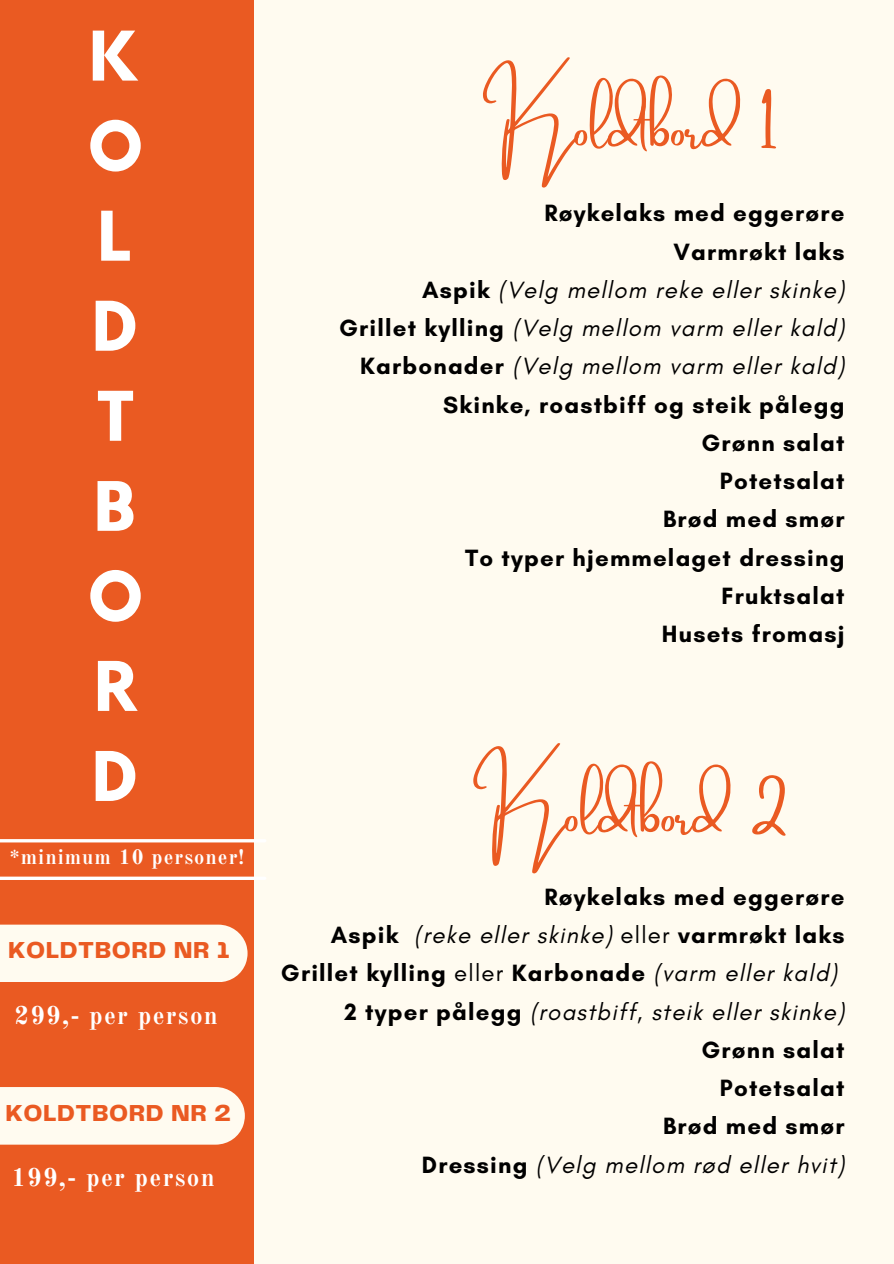
<style>
.page{position:relative;width:894px;height:1264px;background:#fff}
.page>*{position:absolute;margin:0;border:0;box-sizing:border-box;transform-origin:0 0}
.t1{font:60.6px/90px "Hussar Bd";color:#fff}
.t2{font:54px "Amsterdam Two";color:#ea5a22}
.t3{font:700 25.05px "Old Standard";letter-spacing:.05em;color:#fff}
.t4{font:700 24px/38.2px "Glacial Indifference";letter-spacing:.05em;color:#000;text-align:right}
.t5{font:italic 24px "Glacial Indifference";letter-spacing:.05em;color:#000}
.t6{font:800 24px "Telegraf";letter-spacing:.025em;color:#ea5a22}
.t7{font:700 20.55px "Old Standard";letter-spacing:.05em;color:#fff}
.s1{font-weight:400;font-style:italic}
.s2{font-weight:400}
.s3{font-weight:700;font-style:normal}
</style>
<div class="page">
<div style="left:0;top:0;width:893px;height:1263px;background:#fffbf0"></div>
<div style="left:0;top:0;width:254px;height:1263px;background:#ea5a22"></div>
<hr style="left:0;top:839px;width:265px;height:3px;background:#fff">
<svg style="left:0;top:876px;width:265px;height:4px"></svg>
<div style="left:0;top:924px;width:247px;height:58px;background:#fffbf0"></div>
<div style="left:0;top:1087px;width:245px;height:57px;background:#fffbf0"></div>
<h3 class="t1" style="left:87px;top:19px;width:59px">K<br>O<br>L<br>D<br>T<br>B<br>O<br>R<br>D</h3>
<h1 class="t7" style="left:9px;top:844px;width:236px">*minimum 10 personer!</h1>
<h2 class="t6" style="left:8px;top:940px;width:223px">KOLDTBORD NR 1</h2>
<h5 class="t3" style="left:15px;top:1000px;width:205px">299,- per person</h5>
<p class="t6" style="left:6px;top:1102px;width:227px">KOLDTBORD NR 2</p>
<h2 class="t3" style="left:11px;top:1162px;width:205px">199,- per person</h2>
<p class="t2" style="left:494px;top:99px;width:285px">Koldtbord 1</p>
<h4 class="t4" style="left:339px;top:194px;width:506px">Røykelaks med eggerøre<br>Varmrøkt laks<br>Aspik <span class="s1">(Velg mellom reke eller skinke)<br></span>Grillet kylling <span class="s1">(Velg mellom varm eller kald)<br></span>Karbonader <span class="s1">(Velg mellom varm eller kald)<br></span>Skinke, roastbiff og steik pålegg<br>Grønn salat<br>Potetsalat<br>Brød med smør<br>To typer hjemmelaget dressing<br>Fruktsalat<br>Husets fromasj</h4>
<h3 class="t2" style="left:484px;top:785px;width:305px">Koldtbord 2</h3>
<h4 class="t4" style="left:544px;top:877px;width:301px">Røykelaks med eggerøre</h4>
<h4 class="t4" style="left:331px;top:915px;width:515px">Aspik <span class="s1">(reke eller skinke)</span> <span class="s2">eller</span> varmrøkt laks</h4>
<h4 class="t4" style="left:281px;top:953px;width:557px">Grillet kylling <span class="s2">eller</span> Karbonade <span class="s1">(varm eller kald)</span></h4>
<h4 class="t5" style="left:344px;top:996px;width:501px"><span class="s3">2 typer pålegg</span> (roastbiff, steik eller skinke)</h4>
<h4 class="t4" style="left:701px;top:1030px;width:144px">Grønn salat</h4>
<h4 class="t4" style="left:719px;top:1068px;width:126px">Potetsalat</h4>
<h4 class="t4" style="left:662px;top:1106px;width:183px">Brød med smør</h4>
<h4 class="t5" style="left:422px;top:1149px;width:424px"><span class="s3">Dressing</span> (Velg mellom rød eller hvit)</h4>
</div>
